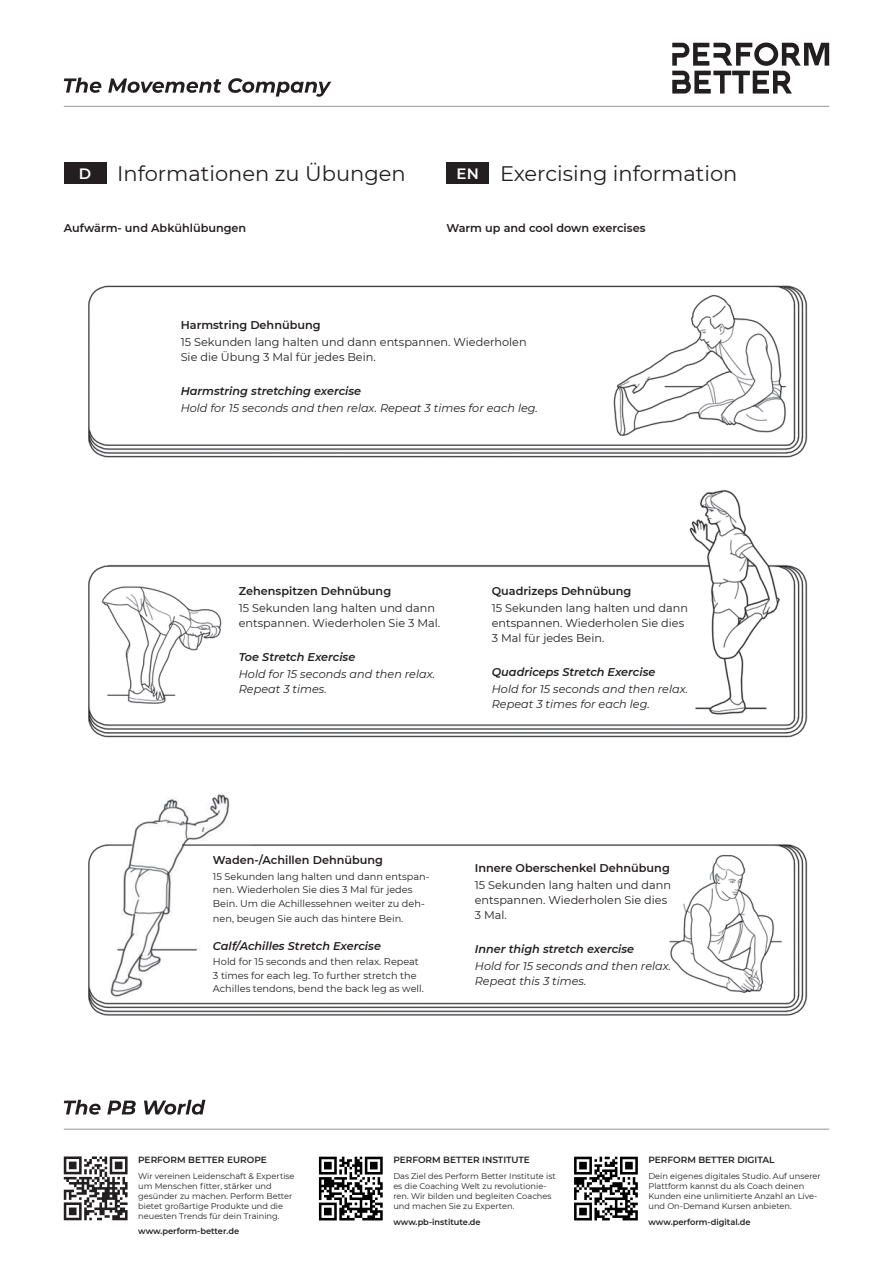
<style>
.page{position:relative;width:893px;height:1263px;background:#fff}
.page>*{position:absolute;margin:0;border:0;box-sizing:border-box;transform-origin:0 0}
.t1{font:21px "Montserrat";color:#231f20}
.t2{font:11.25px/15px "Montserrat";color:#231f20}
.t3{font:italic 11.25px/15px "Montserrat";color:#231f20}
.t4{font:600 11.25px "Montserrat";color:#231f20}
.t5{font:italic 600 11.25px "Montserrat";color:#231f20}
.t6{font:9.75px/13.5px "Montserrat";color:#231f20}
.t7{font:600 9px "Montserrat";color:#231f20}
.t8{font:8.25px/9.9px "Montserrat";color:#231f20}
.t9{font:600 8.25px "Montserrat";color:#231f20}
.s1{font-weight:600;font-size:15px;color:#fff}
</style>
<div class="page">
<hr style="left:64px;top:106px;width:765px;height:1px;background:#939598">
<div style="left:64px;top:162px;width:42px;height:22px;background:#231f20"></div>
<div style="left:446px;top:162px;width:43px;height:22px;background:#231f20"></div>
<hr style="left:64px;top:1129px;width:765px;height:1px;background:#939598">
<svg style="left:64px;top:1100px;width:141px;height:15px"></svg>
<svg style="left:64px;top:1156px;width:64px;height:64px"></svg>
<svg style="left:319px;top:1157px;width:64px;height:63px"></svg>
<svg style="left:574px;top:1157px;width:64px;height:63px"></svg>
<img style="left:88px;top:285px;width:720px;height:453px">
<img style="left:88px;top:793px;width:720px;height:223px">
<svg style="left:64px;top:78px;width:267px;height:19px"></svg>
<svg style="left:672px;top:43px;width:157px;height:51px"></svg>
<h1 class="t1" style="left:79px;top:159px;width:328px"><span class="s1">D</span> Informationen zu Übungen</h1>
<h2 class="t4" style="left:64px;top:220px;width:184px">Aufwärm- und Abkühlübungen</h2>
<h1 class="t1" style="left:457px;top:159px;width:282px"><span class="s1">EN</span> Exercising information</h1>
<h2 class="t4" style="left:446px;top:220px;width:200px">Warm up and cool down exercises</h2>
<h2 class="t4" style="left:181px;top:317px;width:141px">Harmstring Dehnübung</h2>
<h2 class="t2" style="left:181px;top:334px;width:347px">15 Sekunden lang halten und dann entspannen. Wiederholen<br>Sie die Übung 3 Mal für jedes Bein.</h2>
<h2 class="t5" style="left:181px;top:383px;width:182px">Harmstring stretching exercise</h2>
<h2 class="t3" style="left:181px;top:400px;width:359px">Hold for 15 seconds and then relax. Repeat 3 times for each leg.</h2>
<h2 class="t4" style="left:239px;top:582px;width:154px">Zehenspitzen Dehnübung</h2>
<h2 class="t2" style="left:239px;top:600px;width:203px">15 Sekunden lang halten und dann entspannen. Wiederholen Sie 3 Mal.</h2>
<h2 class="t5" style="left:239px;top:649px;width:118px">Toe Stretch Exercise</h2>
<h2 class="t3" style="left:239px;top:666px;width:198px">Hold for 15 seconds and then relax.<br>Repeat 3 times.</h2>
<h2 class="t4" style="left:492px;top:583px;width:141px">Quadrizeps Dehnübung</h2>
<h2 class="t2" style="left:492px;top:600px;width:198px">15 Sekunden lang halten und dann entspannen. Wiederholen Sie dies<br>3 Mal für jedes Bein.</h2>
<h2 class="t5" style="left:492px;top:664px;width:165px">Quadriceps Stretch Exercise</h2>
<h2 class="t3" style="left:492px;top:681px;width:198px">Hold for 15 seconds and then relax.<br>Repeat 3 times for each leg.</h2>
<h2 class="t4" style="left:213px;top:852px;width:172px">Waden-/Achillen Dehnübung</h2>
<p class="t6" style="left:213px;top:869px;width:218px">15 Sekunden lang halten und dann entspan&shy;nen. Wiederholen Sie dies 3 Mal für jedes<br>Bein. Um die Achillessehnen weiter zu deh-</p>
<p class="t6" style="left:213px;top:911px;width:192px">nen, beugen Sie auch das hintere Bein.</p>
<h2 class="t5" style="left:213px;top:938px;width:169px">Calf/Achilles Stretch Exercise</h2>
<p class="t6" style="left:213px;top:955px;width:212px">Hold for 15 seconds and then relax. Repeat<br>3 times for each leg. To further stretch the<br>Achilles tendons, bend the back leg as well.</p>
<h2 class="t4" style="left:475px;top:860px;width:196px">Innere Oberschenkel Dehnübung</h2>
<h2 class="t2" style="left:475px;top:877px;width:198px">15 Sekunden lang halten und dann entspannen. Wiederholen Sie dies<br>3 Mal.</h2>
<h2 class="t5" style="left:475px;top:941px;width:161px">Inner thigh stretch exercise</h2>
<h2 class="t3" style="left:475px;top:958px;width:198px">Hold for 15 seconds and then relax.<br>Repeat this 3 times.</h2>
<p class="t7" style="left:138px;top:1153px;width:130px">PERFORM BETTER EUROPE</p>
<p class="t8" style="left:138px;top:1171px;width:158px">Wir vereinen Leidenschaft &amp; Expertise um Menschen fitter, stärker und gesünder zu machen. Perform Better bietet großartige Produkte und die neuesten Trends für dein Training.</p>
<p class="t9" style="left:138px;top:1226px;width:102px">www.perform-better.de</p>
<p class="t7" style="left:393px;top:1153px;width:138px">PERFORM BETTER INSTITUTE</p>
<p class="t8" style="left:393px;top:1171px;width:164px">Das Ziel des Perform Better Institute ist es die Coaching Welt zu revolutionie&shy;ren. Wir bilden und begleiten Coaches und machen Sie zu Experten.</p>
<p class="t9" style="left:393px;top:1216px;width:89px">www.pb-institute.de</p>
<p class="t7" style="left:648px;top:1153px;width:128px">PERFORM BETTER DIGITAL</p>
<p class="t8" style="left:648px;top:1171px;width:174px">Dein eigenes digitales Studio. Auf unserer Plattform kannst du als Coach deinen Kunden eine unlimitierte Anzahl an Live&shy;und On-Demand Kursen anbieten.</p>
<p class="t9" style="left:648px;top:1216px;width:104px">www.perform-digital.de</p>
</div>
